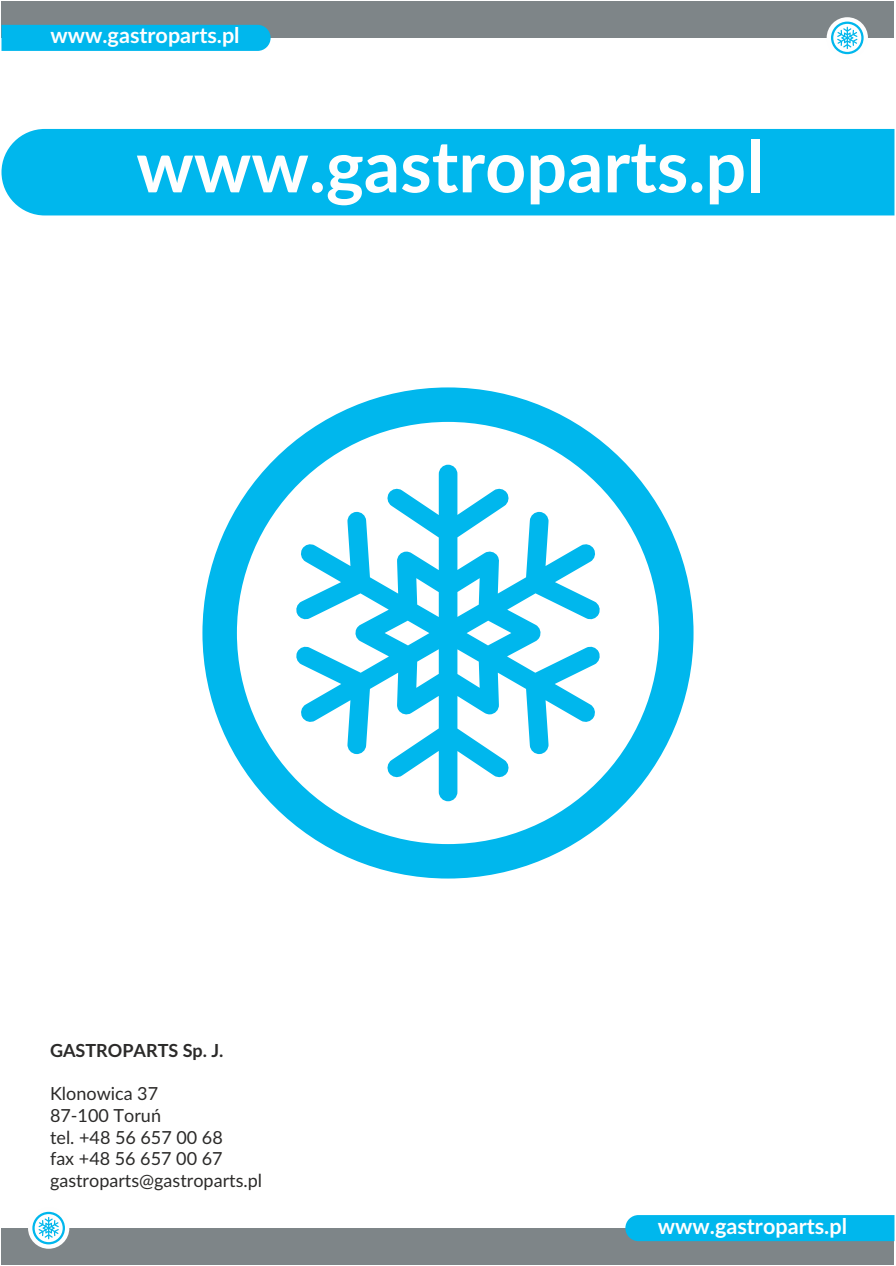
<style>
.page{position:relative;width:896px;height:1266px;background:#fff}
.page>*{position:absolute;margin:0;border:0;box-sizing:border-box;transform-origin:0 0}
.t1{font:700 71.7px "Lato";color:#fefefe}
.t2{font:700 21.6px "Lato";color:#fefefe}
.t3{font:18px/21.6px "Lato";color:#2b2a29}
.t4{font:700 18px "Lato";color:#2b2a29}
</style>
<div class="page">
<div style="left:2px;top:1228px;width:892px;height:36px;background:#7e8588"></div>
<div style="left:625px;top:1215px;width:269px;height:26px;background:#00b7ed"></div>
<div style="left:28px;top:1207px;width:41px;height:42px;background:#fefefe;border-radius:50%"></div>
<div style="left:2px;top:2px;width:892px;height:36px;background:#7e8588"></div>
<div style="left:2px;top:25px;width:269px;height:26px;background:#00b7ed"></div>
<div style="left:827px;top:17px;width:41px;height:42px;background:#fefefe;border-radius:50%"></div>
<svg style="left:831px;top:22px;width:33px;height:32px"></svg>
<svg style="left:32px;top:1212px;width:33px;height:32px"></svg>
<div style="left:2px;top:129px;width:892px;height:86px;background:#00b7ed"></div>
<svg style="left:202px;top:387px;width:491px;height:491px"></svg>
<svg style="left:295px;top:465px;width:306px;height:336px"></svg>
<p class="t2" style="left:50px;top:26px;width:191px">www.gastroparts.pl</p>
<h1 class="t1" style="left:136px;top:135px;width:629px">www.gastroparts.pl</h1>
<p class="t4" style="left:50px;top:1043px;width:175px">GASTROPARTS Sp. J.</p>
<p class="t3" style="left:50px;top:1084px;width:213px">Klonowica 37<br>87-100 Toruń<br>tel. +48 56 657 00 68<br>fax +48 56 657 00 67 gastroparts@gastroparts.pl</p>
<p class="t2" style="left:658px;top:1217px;width:191px">www.gastroparts.pl</p>
</div>
